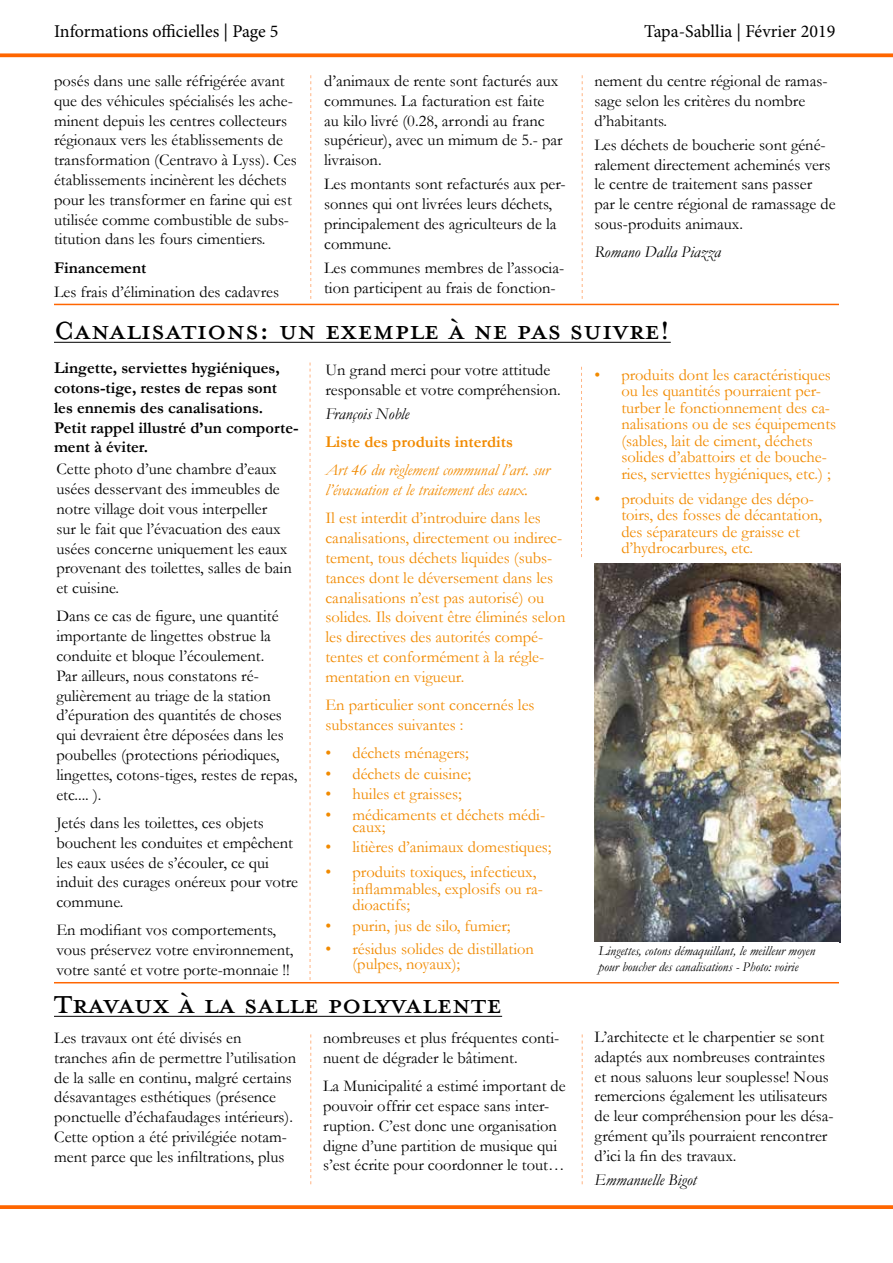
<style>
.page{position:relative;width:893px;height:1263px;background:#fff}
.page>*{position:absolute;margin:0;border:0;box-sizing:border-box;transform-origin:0 0}
.t1{font:39px "Mrs Eaves Petite Caps OT";letter-spacing:-.01em;color:#000}
.t2{font:18px "Minion Pro";color:#000}
.t3{font:16.5px/19.8px "Garamond";color:#000}
.t4{font:16.5px/16.5px "Garamond";color:#f18a00}
.t5{font:700 16.5px/19.8px "Garamond";color:#000}
.t6{font:italic 16.5px/19.8px "Garamond";color:#f18a00}
.t7{font:italic 16.5px "Garamond";color:#000}
.t8{font:700 16.5px "Garamond";color:#f18a00}
.t9{font:italic 13.5px/16.2px "Garamond";color:#000}
</style>
<div class="page">
<svg style="left:0;top:1205px;width:893px;height:4px;fill:#f60"></svg>
<svg style="left:0;top:53px;width:893px;height:4px;fill:#f60"></svg>
<hr style="left:54px;top:342px;width:617px;height:1px;background:#000">
<img style="left:594px;top:563px;width:247px;height:380px">
<div style="left:594px;top:942px;width:245px;height:38px;background:#fff"></div>
<hr style="left:54px;top:304px;width:785px;height:1px;background:#f60">
<svg style="left:310px;top:75px;width:1px;height:224px"></svg>
<svg style="left:310px;top:362px;width:1px;height:618px"></svg>
<svg style="left:581px;top:367px;width:1px;height:190px"></svg>
<hr style="left:54px;top:1016px;width:448px;height:1px;background:#000">
<hr style="left:54px;top:982px;width:785px;height:1px;background:#f60">
<svg style="left:582px;top:75px;width:1px;height:224px"></svg>
<svg style="left:310px;top:1034px;width:1px;height:150px"></svg>
<svg style="left:582px;top:1034px;width:1px;height:150px"></svg>
<p class="t2" style="left:54px;top:19px;width:226px">Informations officielles | Page 5</p>
<p class="t2" style="left:644px;top:19px;width:192px">Tapa-Sabllia | Février 2019</p>
<p class="t3" style="left:54px;top:71px;width:244px">posés dans une salle réfrigérée avant que des véhicules spécialisés les ache&shy;minent depuis les centres collecteurs régionaux vers les établissements de transformation (Centravo à Lyss). Ces établissements incinèrent les déchets pour les transformer en farine qui est utilisée comme combustible de subs&shy;titution dans les fours cimentiers.</p>
<p class="t5" style="left:54px;top:257px;width:94px">Financement</p>
<p class="t3" style="left:54px;top:282px;width:227px">Les frais d’élimination des cadavres</p>
<p class="t3" style="left:324px;top:71px;width:240px">d’animaux de rente sont facturés aux communes. La facturation est faite au kilo livré (0.28, arrondi au franc supérieur), avec un mimum de 5.- par livraison.</p>
<p class="t3" style="left:324px;top:174px;width:243px">Les montants sont refacturés aux per&shy;sonnes qui ont livrées leurs déchets, principalement des agriculteurs de la commune.</p>
<p class="t3" style="left:324px;top:257px;width:242px">Les communes membres de l’associa&shy;tion participent au frais de fonction-</p>
<p class="t3" style="left:594px;top:71px;width:235px">nement du centre régional de ramas&shy;sage selon les critères du nombre d’habitants.</p>
<p class="t3" style="left:594px;top:134px;width:243px">Les déchets de boucherie sont géné&shy;ralement directement acheminés vers le centre de traitement sans passer par le centre régional de ramassage de sous-produits animaux.</p>
<p class="t7" style="left:594px;top:242px;width:128px">Romano Dalla Piazza</p>
<h1 class="t1" style="left:54px;top:306px;width:618px">Canalisations: un exemple à ne pas suivre!</h1>
<p class="t5" style="left:54px;top:358px;width:246px">Lingette, serviettes hygiéniques, cotons-tige, restes de repas sont les ennemis des canalisations.<br>Petit rappel illustré d’un comporte&shy;ment à éviter.</p>
<p class="t3" style="left:56px;top:459px;width:237px">Cette photo d’une chambre d’eaux usées desservant des immeubles de notre village doit vous interpeller<br>sur le fait que l’évacuation des eaux usées concerne uniquement les eaux provenant des toilettes, salles de bain et cuisine.</p>
<p class="t3" style="left:56px;top:606px;width:242px">Dans ce cas de figure, une quantité importante de lingettes obstrue la conduite et bloque l’écoulement.<br>Par ailleurs, nous constatons ré&shy;gulièrement au triage de la station d’épuration des quantités de choses qui devraient être déposées dans les poubelles (protections périodiques, lingettes, cotons-tiges, restes de repas, etc.... ).</p>
<p class="t3" style="left:56px;top:813px;width:243px">Jetés dans les toilettes, ces objets bouchent les conduites et empêchent les eaux usées de s’écouler, ce qui induit des curages onéreux pour votre commune.</p>
<p class="t3" style="left:56px;top:920px;width:239px">En modifiant vos comportements, vous préservez votre environnement, votre santé et votre porte-monnaie !!</p>
<p class="t3" style="left:325px;top:360px;width:237px">Un grand merci pour votre attitude responsable et votre compréhension.</p>
<p class="t7" style="left:325px;top:404px;width:85px">François Noble</p>
<p class="t8" style="left:325px;top:432px;width:189px">Liste des produits interdits</p>
<p class="t6" style="left:325px;top:460px;width:226px">Art 46 du règlement communal l’art. sur l’évacuation et le traitement des eaux.</p>
<p class="t4" style="left:325px;top:508px;width:241px;line-height:19.8px">Il est interdit d’introduire dans les canalisations, directement ou indirec&shy;tement, tous déchets liquides (subs&shy;tances dont le déversement dans les canalisations n’est pas autorisé) ou solides. Ils doivent être éliminés selon les directives des autorités compé&shy;tentes et conformément à la régle&shy;mentation en vigueur.</p>
<p class="t4" style="left:325px;top:695px;width:211px;line-height:19.8px">En particulier sont concernés les substances suivantes :</p>
<p class="t4" style="left:325px;top:745px;width:145px">• déchets ménagers;</p>
<p class="t4" style="left:325px;top:765px;width:147px">• déchets de cuisine;</p>
<p class="t4" style="left:325px;top:786px;width:138px">• huiles et graisses;</p>
<p class="t4" style="left:352px;top:808px;width:194px;line-height:12px;text-indent:-27px">• médicaments et déchets médi&shy;caux;</p>
<p class="t4" style="left:325px;top:839px;width:228px">• litières d’animaux domestiques;</p>
<p class="t4" style="left:352px;top:864px;width:192px;text-indent:-27px">• produits toxiques, infectieux, inflammables, explosifs ou ra&shy;dioactifs;</p>
<p class="t4" style="left:325px;top:917px;width:187px">• purin, jus de silo, fumier;</p>
<p class="t4" style="left:352px;top:941px;width:183px;line-height:15px;text-indent:-27px">• résidus solides de distillation (pulpes, noyaux);</p>
<h1 class="t1" style="left:54px;top:980px;width:450px">Travaux à la salle polyvalente</h1>
<p class="t3" style="left:323px;top:1028px;width:238px">nombreuses et plus fréquentes conti&shy;nuent de dégrader le bâtiment.</p>
<p class="t3" style="left:323px;top:1076px;width:244px">La Municipalité a estimé important de pouvoir offrir cet espace sans inter&shy;ruption. C’est donc une organisation digne d’une partition de musique qui s’est écrite pour coordonner le tout…</p>
<p class="t3" style="left:54px;top:1028px;width:243px">Les travaux ont été divisés en tranches afin de permettre l’utilisation de la salle en continu, malgré certains désavantages esthétiques (présence ponctuelle d’échafaudages intérieurs).<br>Cette option a été privilégiée notam&shy;ment parce que les infiltrations, plus</p>
<p class="t4" style="left:621px;top:366px;width:216px;text-indent:-27px">• produits dont les caractéristiques ou les quantités pourraient per&shy;turber le fonctionnement des ca&shy;nalisations ou de ses équipements (sables, lait de ciment, déchets solides d’abattoirs et de bouche&shy;ries, serviettes hygiéniques, etc.) ;</p>
<p class="t4" style="left:621px;top:490px;width:202px;text-indent:-27px">• produits de vidange des dépo&shy;toirs, des fosses de décantation, des séparateurs de graisse et d’hydrocarbures, etc.</p>
<p class="t9" style="left:599px;top:942px;width:218px">Lingettes, cotons démaquillant, le meilleur moyen pour boucher des canalisations - Photo: voirie</p>
<p class="t3" style="left:595px;top:1027px;width:241px">L’architecte et le charpentier se sont adaptés aux nombreuses contraintes et nous saluons leur souplesse! Nous remercions également les utilisateurs de leur compréhension pour les désa&shy;grément qu’ils pourraient rencontrer d’ici la fin des travaux.</p>
<p class="t7" style="left:595px;top:1170px;width:104px">Emmanuelle Bigot</p>
</div>
